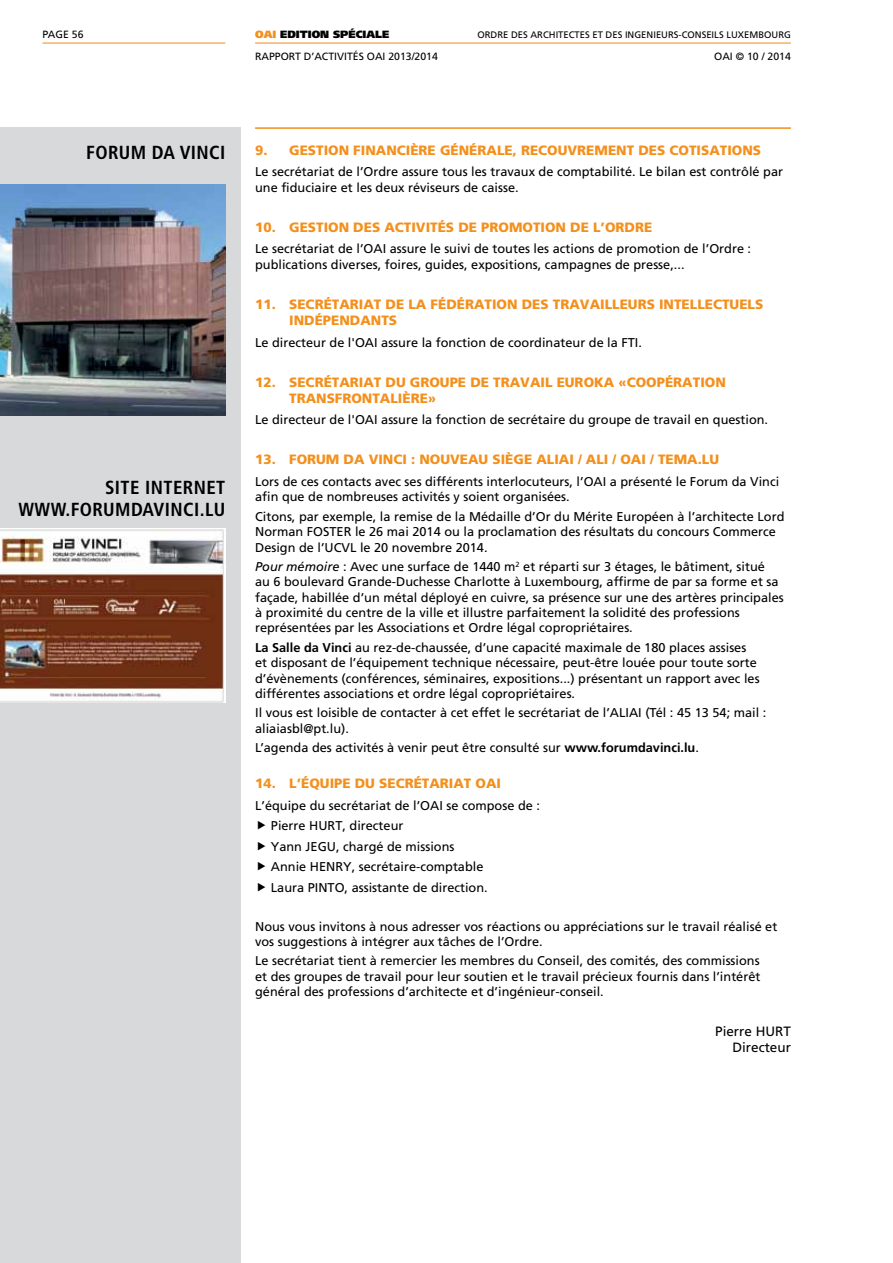
<style>
.page{position:relative;width:893px;height:1263px;background:#fff}
.page>*{position:absolute;margin:0;border:0;box-sizing:border-box;transform-origin:0 0}
.t1{font:700 condensed 18.9px/22.6px "Frutiger LT Std";letter-spacing:.02em;color:#000}
.t2{font:900 13.5px "Frutiger LT Std";color:#f3901d}
.t3{font:13.5px/16.2px "Frutiger LT Std";color:#000}
.t4{font:12.75px/15.3px "Frutiger LT Std";color:#000}
.t5{font:10.5px "Frutiger LT Std";color:#000}
.t6{font:900 10.5px "Frutiger LT Std";color:#000}
.t7{font:9.45px "Frutiger LT Std";color:#000}
.s1{color:#f3901d}
.s2{font-style:italic}
.s3{font-weight:700}
</style>
<div class="page">
<hr style="left:43px;top:43px;width:182px;height:1px;background:#f3901d">
<hr style="left:255px;top:43px;width:536px;height:1px;background:#f3901d">
<div style="left:0;top:128px;width:240px;height:1135px;background:#d7d9da"></div>
<hr style="left:892px;top:128px;width:1px;height:1135px;background:#d7d9da">
<hr style="left:255px;top:128px;width:536px;height:1px;background:#f3901d">
<img style="left:0;top:528px;width:225px;height:174px">
<img style="left:0;top:185px;width:225px;height:230px">
<p class="t5" style="left:43px;top:28px;width:43px">Page 56</p>
<p class="t6" style="left:255px;top:28px;width:135px"><span class="s1">OAI</span> EDITION SPÉCIALE</p>
<p class="t7" style="left:477px;top:29px;width:158px">Ordre des architectes et des ingen</p>
<p class="t7" style="left:653px;top:29px;width:138px">ieu rs-conseils Luxembou rg</p>
<p class="t5" style="left:255px;top:50px;width:119px">Rapport d’activités OAI</p>
<p class="t5" style="left:388px;top:50px;width:51px">2013/2014</p>
<p class="t5" style="left:714px;top:50px;width:7px">OAI</p>
<p class="t5" style="left:736px;top:50px;width:57px">© 10 / 2014</p>
<h1 class="t1" style="left:86px;top:141px;width:138px">FORUM DA VINCI</h1>
<h1 class="t1" style="left:18px;top:476px;width:208px;text-indent:87px">SITE INTERNET<br>WWW.FORUMDAVINCI</h1>
<h1 class="t1" style="left:200px;top:498px;width:27px">.LU</h1>
<p class="t2" style="left:255px;top:142px;width:54px">9. GESTION</p>
<p class="t2" style="left:353px;top:142px;width:9px">FINANCI</p>
<p class="t2" style="left:410px;top:142px;width:77px">ÈRE GÉNÉRALE</p>
<p class="t2" style="left:513px;top:142px;width:19px">, RECOUVREMENT</p>
<p class="t2" style="left:638px;top:142px;width:10px">DES</p>
<p class="t2" style="left:670px;top:142px;width:10px">COTISATIONS</p>
<p class="t4" style="left:255px;top:164px;width:529px">Le secrétariat de l’Ordre assure tous les travaux de comptabilité. Le bilan est contrôlé par une fiduciaire et les deux réviseurs de caisse.</p>
<p class="t2" style="left:255px;top:219px;width:54px">10. GESTION</p>
<p class="t2" style="left:353px;top:219px;width:10px">DES</p>
<p class="t2" style="left:384px;top:219px;width:9px">ACTIVIT</p>
<p class="t2" style="left:438px;top:219px;width:54px">ÉSDE PROMOTION</p>
<p class="t2" style="left:570px;top:219px;width:56px">DE L’ORDRE</p>
<p class="t4" style="left:255px;top:241px;width:117px">Le secrétariat de l’OAI</p>
<p class="t4" style="left:255px;top:241px;width:498px;text-indent:135px">assure le suivi de toutes les actions de promotion de l’Ordre : publications diverses, foires, guides, expositions, campagnes de presse,...</p>
<p class="t2" style="left:255px;top:296px;width:52px">11. SECR</p>
<p class="t2" style="left:324px;top:296px;width:18px">ÉTARIAT</p>
<p class="t2" style="left:386px;top:296px;width:89px">DE LA FÉDÉRATION</p>
<p class="t2" style="left:522px;top:296px;width:10px">DES</p>
<p class="t2" style="left:553px;top:296px;width:17px">TRAVAILLEURS</p>
<p class="t2" style="left:659px;top:296px;width:14px">INTELLECTUELS</p>
<p class="t2" style="left:289px;top:312px;width:9px">IND</p>
<p class="t2" style="left:315px;top:312px;width:19px">ÉPENDANTS</p>
<p class="t4" style="left:255px;top:335px;width:108px">Le directeur de l'OAI</p>
<p class="t4" style="left:381px;top:335px;width:262px">assure la fonction de coordinateur de la FTI .</p>
<p class="t2" style="left:255px;top:374px;width:52px">12. SECR</p>
<p class="t2" style="left:324px;top:374px;width:18px">ÉTARIAT</p>
<p class="t2" style="left:386px;top:374px;width:35px">DU GROUPE</p>
<p class="t2" style="left:470px;top:374px;width:33px">DE TRAVAIL</p>
<p class="t2" style="left:557px;top:374px;width:19px">EURO</p>
<p class="t2" style="left:594px;top:374px;width:53px">KA «COOP</p>
<p class="t2" style="left:665px;top:374px;width:18px">ÉRATION</p>
<p class="t2" style="left:289px;top:390px;width:10px">TRANSFRONTALI</p>
<p class="t2" style="left:402px;top:390px;width:35px">ÈRE»</p>
<p class="t4" style="left:255px;top:412px;width:108px">Le directeur de l'OAI</p>
<p class="t4" style="left:381px;top:412px;width:388px">assure la fonction de secrétaire du groupe de travail en question.</p>
<p class="t2" style="left:255px;top:452px;width:33px">13. FORUM</p>
<p class="t2" style="left:344px;top:452px;width:34px">DA VINCI</p>
<p class="t2" style="left:411px;top:452px;width:30px">: NOUVEAU</p>
<p class="t2" style="left:492px;top:452px;width:185px">SI ÈGE ALIAI / ALI / OAI / TEMA</p>
<p class="t2" style="left:698px;top:452px;width:13px">.LU</p>
<p class="t4" style="left:255px;top:474px;width:337px">Lors de ces contacts avec ses différents interlocuteurs, l’OAI</p>
<p class="t4" style="left:610px;top:474px;width:171px">a présenté le Forum da Vinci</p>
<p class="t4" style="left:255px;top:487px;width:531px;line-height:19.5px">afin que de nombreuses activités y soient organisées.<br>Citons, par exemple, la remise de la Médaille d’Or du Mérite Européen à l’architecte Lord</p>
<p class="t4" style="left:255px;top:524px;width:522px">Norman FOSTER le 26 mai 2014 ou la proclamation des résultats du concours Commerce<br>Design de l’UCVL le 20 novembre 2014.</p>
<p class="t4" style="left:255px;top:559px;width:530px"><span class="s2">Pour mémoire</span> : Avec une surface de 1440 m<sup>2</sup> et réparti sur 3 étages, le bâtiment, situé<br>au 6 boulevard Grande-Duchesse Charlotte à Luxembourg, affirme de par sa forme et sa façade, habillée d’un métal déployé en cuivre, sa présence sur une des artères principales à proximité du centre de la ville et illustre parfaitement la solidité des professions représentées par les Associations et Ordre légal copropriétaires.</p>
<p class="t4" style="left:255px;top:640px;width:506px"><span class="s3">La Salle da Vinci</span> au rez-de-chaussée, d’une capacité maximale de 180 places assises et disposant de l’équipement technique nécessaire, peut-être louée pour toute sorte d’évènements (conférences, séminaires, expositions...) présentant un rapport avec les différentes associations et ordre légal copropriétaires.</p>
<p class="t4" style="left:255px;top:705px;width:362px">I l vous est loisible de contacter à cet effet le secrétariat de l’ALIAI</p>
<p class="t4" style="left:645px;top:705px;width:122px">(Tél : 45 13 54; mail :</p>
<p class="t4" style="left:255px;top:718px;width:445px;line-height:19.5px">aliaiasbl@pt.lu).<br>L’agenda des activités à venir peut être consulté sur <span class="s3">www.forumdavinci.lu</span>.</p>
<p class="t2" style="left:255px;top:775px;width:74px">14. L’ÉQUIPE</p>
<p class="t2" style="left:355px;top:775px;width:34px">DU SECR</p>
<p class="t2" style="left:414px;top:775px;width:18px">ÉTARIAT</p>
<p class="t2" style="left:476px;top:775px;width:27px">OAI</p>
<p class="t4" style="left:255px;top:798px;width:174px">L’équipe du secrétariat de l’OAI</p>
<p class="t4" style="left:446px;top:798px;width:95px">se compose de :</p>
<p class="t4" style="left:271px;top:815px;width:218px;line-height:20.4px">Pierre H URT, directeur<br>Yann JEGU, chargé de missions<br>Annie H ENRY, secrétaire-comptable<br>Laura PI NTO, assistante de direction.</p>
<p class="t4" style="left:255px;top:918px;width:524px">Nous vous invitons à nous adresser vos réactions ou appréciations sur le travail réalisé et vos suggestions à intégrer aux tâches de l’Ordre.</p>
<p class="t4" style="left:255px;top:953px;width:507px;text-align:justify">Le secrétariat tient à remercier les membres du Conseil, des comités, des commissions et des groupes de travail pour leur soutien et le travail précieux fournis dans l’intérêt général des professions d’architecte et d’ingénieur-conseil.</p>
<p class="t3" style="left:732px;top:1023px;width:60px;text-indent:-17px">Pierre H URT<br>Directeur</p>
</div>
